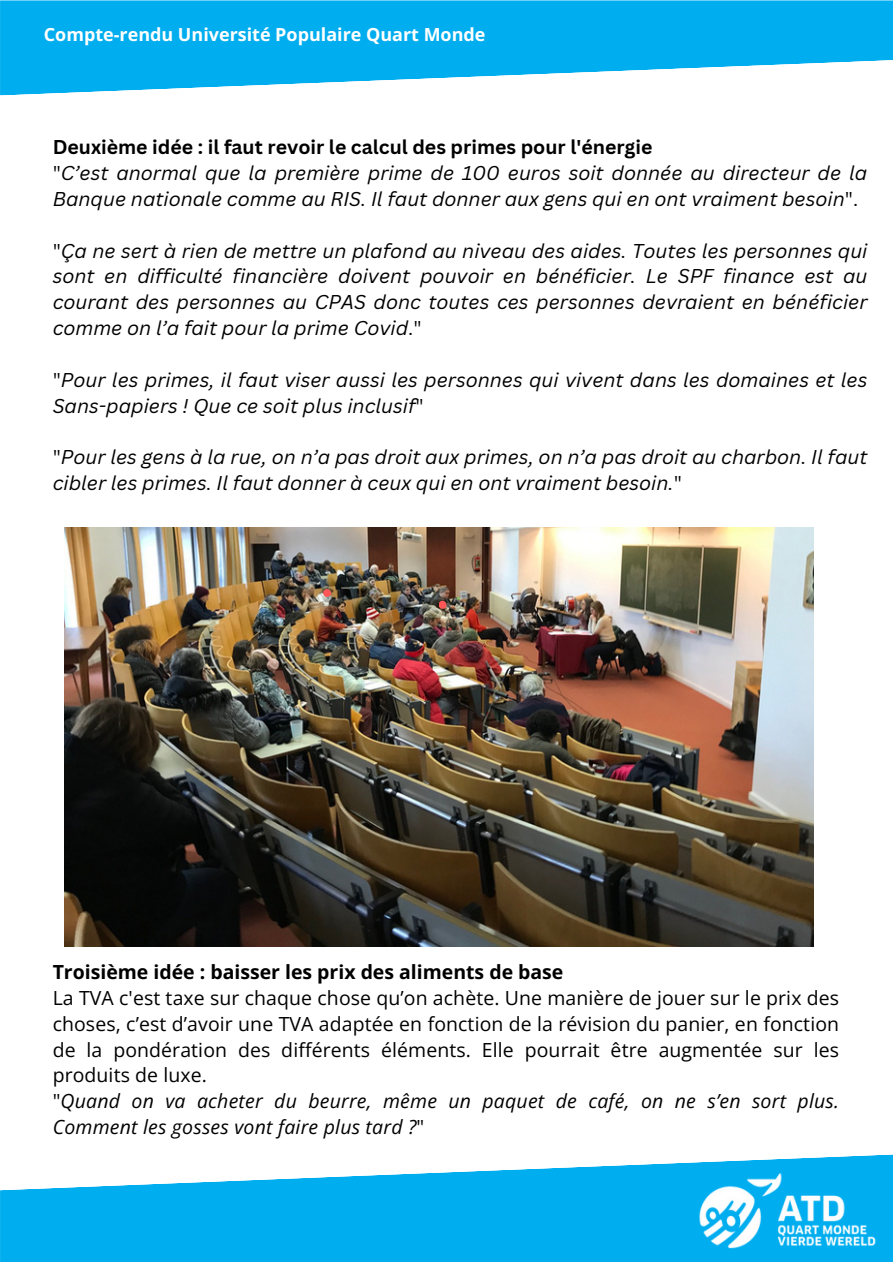
<style>
.page{position:relative;width:893px;height:1264px;background:#fff}
.page>*{position:absolute;margin:0;border:0;box-sizing:border-box;transform-origin:0 0}
.t1{font:italic 19.5px/25.8px "Canva Sans";color:#000}
.t2{font:19.5px/25.8px "Open Sans";letter-spacing:.005em;color:#000;text-align:justify}
.t3{font:italic 19.5px/25.8px "Open Sans";letter-spacing:.01em;color:#000}
.t4{font:700 19.5px "Canva Sans";color:#000}
.t5{font:700 19.5px "Open Sans";color:#000}
.t6{font:700 18px "Open Sans";color:#fff}
.s1{font-style:normal}
</style>
<div class="page">
<svg style="left:0;top:0;width:892px;height:96px;fill:#00aeef"></svg>
<svg style="left:0;top:1154px;width:892px;height:108px;fill:#00aeef"></svg>
<img style="left:683px;top:1163px;width:208px;height:98px">
<img style="left:64px;top:528px;width:749px;height:418px">
<svg style="left:323px;top:589px;width:8px;height:8px"></svg>
<svg style="left:438px;top:600px;width:8px;height:8px"></svg>
<p class="t6" style="left:44px;top:22px;width:443px">Compte-rendu Université Populaire Quart Monde</p>
<p class="t4" style="left:53px;top:133px;width:601px">Deuxième idée : il faut revoir le calcul des primes pour l'énergie</p>
<p class="t1" style="left:53px;top:159px;width:816px"><span class="s1">"</span>C’est anormal que la première prime de 100 euros soit donnée au directeur de la<br>Banque nationale comme au RIS. Il faut donner aux gens qui en ont vraiment besoin<span class="s1">".</span></p>
<p class="t1" style="left:53px;top:237px;width:816px;text-align:justify"><span class="s1">"</span>Ça ne sert à rien de mettre un plafond au niveau des aides. Toutes les personnes qui sont en difficulté financière doivent pouvoir en bénéficier. Le SPF finance est au courant des personnes au CPAS donc toutes ces personnes devraient en bénéficier comme on l’a fait pour la prime Covid<span class="s1">."</span></p>
<p class="t1" style="left:53px;top:366px;width:816px"><span class="s1">"</span>Pour les primes, il faut viser aussi les personnes qui vivent dans les domaines et les<br>Sans-papiers ! Que ce soit plus inclusif<span class="s1">"</span></p>
<p class="t1" style="left:53px;top:444px;width:816px"><span class="s1">"</span>Pour les gens à la rue, on n’a pas droit aux primes, on n’a pas droit au charbon. Il faut cibler les primes. Il faut donner à ceux qui en ont vraiment besoin.<span class="s1">"</span></p>
<p class="t5" style="left:53px;top:958px;width:512px">Troisième idée : baisser les prix des aliments de base</p>
<p class="t2" style="left:53px;top:984px;width:787px">La TVA c'est taxe sur chaque chose qu’on achète. Une manière de jouer sur le prix des choses, c’est d’avoir une TVA adaptée en fonction de la révision du panier, en fonction de la pondération des différents éléments. Elle pourrait être augmentée sur les produits de luxe.</p>
<p class="t3" style="left:53px;top:1087px;width:787px"><span class="s1">"</span>Quand on va acheter du beurre, même un paquet de café, on ne s’en sort plus.<br>Comment les gosses vont faire plus tard ?<span class="s1">"</span></p>
</div>
